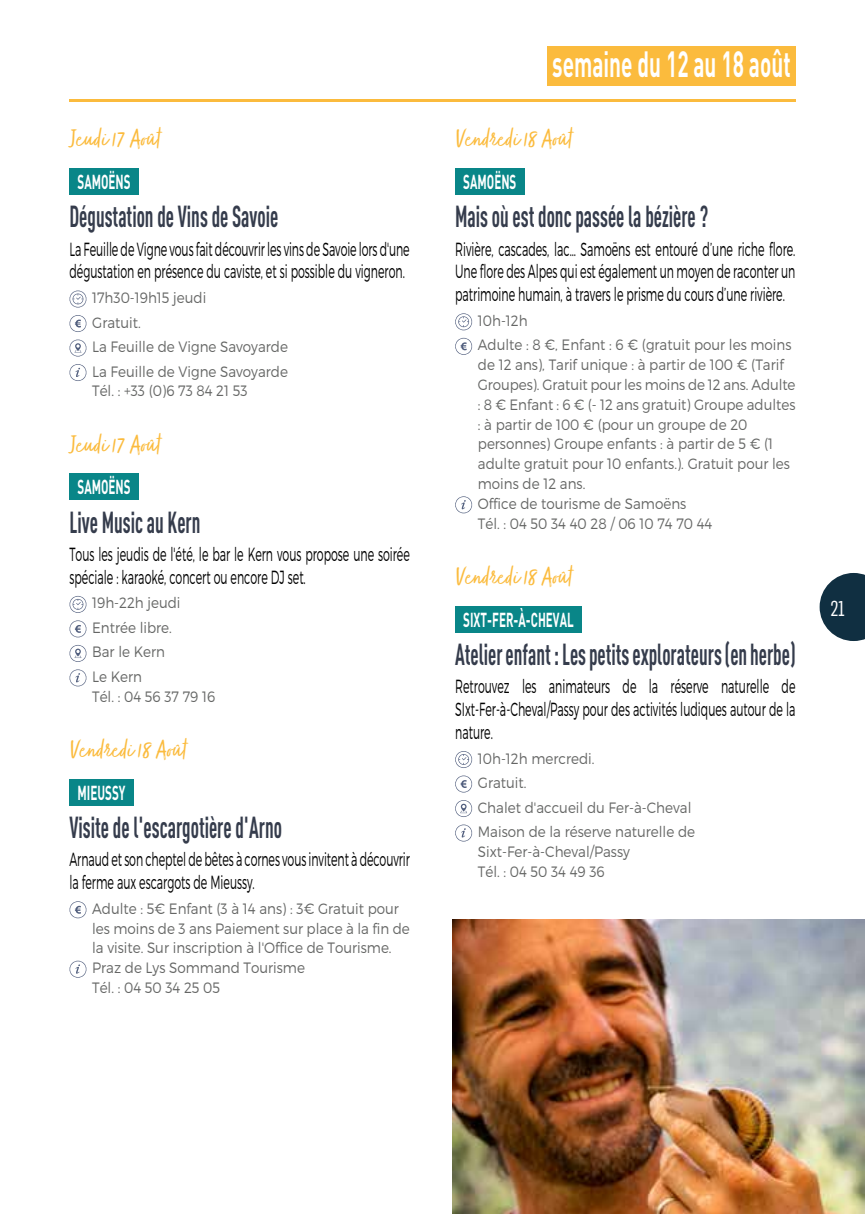
<style>
.page{position:relative;width:865px;height:1214px;background:#fff}
.page>*{position:absolute;margin:0;border:0;box-sizing:border-box;transform-origin:0 0}
.t1{font:700 36px "DINOT";color:#fff;scale:.58 1}
.t2{font:700 condensed 30px "DINOT";color:#353c4c;scale:.69 1}
.t3{font:300 28px "Zooja Light W00";color:#fbbb3d}
.t4{font:22px "Antarctican Headline";color:#fff}
.t5{font:700 20px "DINOT";color:#fff;scale:.58 1}
.t6{font:300 19px/22.8px "Montserrat";color:#000;scale:.58 1}
.t7{font:300 15px/19.8px "Montserrat";color:#656665;scale:.9 1}
</style>
<div class="page">
<svg style="left:819px;top:573px;width:46px;height:68px"></svg>
<div style="left:69px;top:168px;width:70px;height:27px;background:#098688"></div>
<svg style="left:69px;top:290px;width:17px;height:17px"></svg>
<svg style="left:69px;top:315px;width:17px;height:17px"></svg>
<svg style="left:69px;top:339px;width:17px;height:17px"></svg>
<svg style="left:69px;top:364px;width:17px;height:17px"></svg>
<div style="left:69px;top:473px;width:70px;height:27px;background:#098688"></div>
<svg style="left:69px;top:596px;width:17px;height:17px"></svg>
<svg style="left:69px;top:620px;width:17px;height:17px"></svg>
<svg style="left:69px;top:645px;width:17px;height:17px"></svg>
<svg style="left:69px;top:669px;width:17px;height:17px"></svg>
<div style="left:69px;top:778px;width:65px;height:27px;background:#098688"></div>
<svg style="left:69px;top:901px;width:17px;height:17px"></svg>
<svg style="left:69px;top:960px;width:17px;height:17px"></svg>
<div style="left:455px;top:168px;width:69px;height:27px;background:#098688"></div>
<svg style="left:455px;top:313px;width:17px;height:17px"></svg>
<svg style="left:455px;top:338px;width:17px;height:17px"></svg>
<svg style="left:455px;top:496px;width:17px;height:17px"></svg>
<div style="left:455px;top:605px;width:127px;height:27px;background:#098688"></div>
<svg style="left:455px;top:751px;width:17px;height:17px"></svg>
<svg style="left:455px;top:775px;width:17px;height:17px"></svg>
<svg style="left:455px;top:800px;width:17px;height:17px"></svg>
<svg style="left:455px;top:824px;width:17px;height:17px"></svg>
<div style="left:547px;top:46px;width:248px;height:40px;background:#fbbb3d"></div>
<hr style="left:69px;top:100px;width:726px;height:2px;background:#fbbb3d">
<img style="left:452px;top:919px;width:413px;height:294px">
<h3 class="t3" style="left:69px;top:123px;width:92px">Jeudi 17 Août</h3>
<h3 class="t5" style="left:78px;top:169px;width:93px">SAMOËNS</h3>
<h2 class="t2" style="left:69px;top:198px;width:304px">Dégustation de Vins de Savoie</h2>
<p class="t6" style="left:69px;top:237px;width:588px">La Feuille de Vigne vous fait découvrir les vins de Savoie lors d'une dégustation en présence du caviste, et si possible du vigneron.</p>
<p class="t7" style="left:92px;top:285px;width:219px;line-height:24.4px">17h30-19h15 jeudi<br>Gratuit.<br>La Feuille de Vigne Savoyarde<br>La Feuille de Vigne Savoyarde</p>
<p class="t7" style="left:92px;top:381px;width:174px">Tél. : +33 (0)6 73 84 21 53</p>
<h3 class="t3" style="left:69px;top:428px;width:92px">Jeudi 17 Août</h3>
<h3 class="t5" style="left:78px;top:474px;width:93px">SAMOËNS</h3>
<h2 class="t2" style="left:69px;top:503px;width:191px">Live Music au Kern</h2>
<p class="t6" style="left:69px;top:542px;width:588px">Tous les jeudis de l'été, le bar le Kern vous propose une soirée spéciale : karaoké, concert ou encore DJ set.</p>
<p class="t7" style="left:92px;top:590px;width:100px;line-height:24.4px">19h-22h jeudi<br>Entrée libre.<br>Bar le Kern<br>Le Kern</p>
<p class="t7" style="left:92px;top:686px;width:138px">Tél. : 04 56 37 79 16</p>
<h3 class="t3" style="left:69px;top:733px;width:118px">Vendredi 18 Août</h3>
<h3 class="t5" style="left:78px;top:779px;width:84px">MIEUSSY</h3>
<h2 class="t2" style="left:69px;top:809px;width:309px">Visite de l'escargotière d'Arno</h2>
<p class="t6" style="left:69px;top:847px;width:588px">Arnaud et son cheptel de bêtes à cornes vous invitent à découvrir la ferme aux escargots de Mieussy.</p>
<p class="t7" style="left:92px;top:898px;width:354px">Adulte : 5€ Enfant (3 à 14 ans) : 3€ Gratuit pour les moins de 3 ans Paiement sur place à la fin de la visite. Sur inscription à l'Office de Tourisme.<br>Praz de Lys Sommand Tourisme<br>Tél. : 04 50 34 25 05</p>
<h1 class="t1" style="left:552px;top:40px;width:412px">semaine du 12 au 18 août</h1>
<h3 class="t3" style="left:455px;top:123px;width:118px">Vendredi 18 Août</h3>
<h3 class="t5" style="left:463px;top:169px;width:93px">SAMOËNS</h3>
<h2 class="t2" style="left:455px;top:198px;width:368px">Mais où est donc passée la bézière ?</h2>
<p class="t6" style="left:455px;top:237px;width:588px;text-align:justify">Rivière, cascades, lac… Samoëns est entouré d’une riche flore.<br>Une flore des Alpes qui est également un moyen de raconter un patrimoine humain, à travers le prisme du cours d’une rivière.</p>
<p class="t7" style="left:478px;top:308px;width:350px;line-height:24.4px">10h-12h<br>Adulte : 8 €, Enfant : 6 € (gratuit pour les moins</p>
<p class="t7" style="left:478px;top:354px;width:354px">de 12 ans), Tarif unique : à partir de 100 € (Tarif Groupes). Gratuit pour les moins de 12 ans. Adulte : 8 € Enfant : 6 € (- 12 ans gratuit) Groupe adultes : à partir de 100 € (pour un groupe de 20 personnes) Groupe enfants : à partir de 5 € (1 adulte gratuit pour 10 enfants.). Gratuit pour les moins de 12 ans.<br>Office de tourisme de Samoëns<br>Tél. : 04 50 34 40 28 / 06 10 74 70 44</p>
<h3 class="t3" style="left:455px;top:560px;width:118px">Vendredi 18 Août</h3>
<h3 class="t5" style="left:463px;top:606px;width:192px">SIXT-FER-À-CHEVAL</h3>
<h2 class="t2" style="left:455px;top:636px;width:495px">Atelier enfant : Les petits explorateurs (en herbe)</h2>
<p class="t6" style="left:455px;top:674px;width:588px;text-align:justify">Retrouvez les animateurs de la réserve naturelle de SIxt-Fer-à-Cheval/Passy pour des activités ludiques autour de la nature.</p>
<p class="t7" style="left:478px;top:745px;width:243px;line-height:24.4px">10h-12h mercredi.<br>Gratuit.<br>Chalet d'accueil du Fer-à-Cheval<br>Maison de la réserve naturelle de</p>
<p class="t7" style="left:478px;top:841px;width:170px">Sixt-Fer-à-Cheval/Passy<br>Tél. : 04 50 34 49 36</p>
<h3 class="t4" style="left:831px;top:593px;width:15px">21</h3>
</div>
